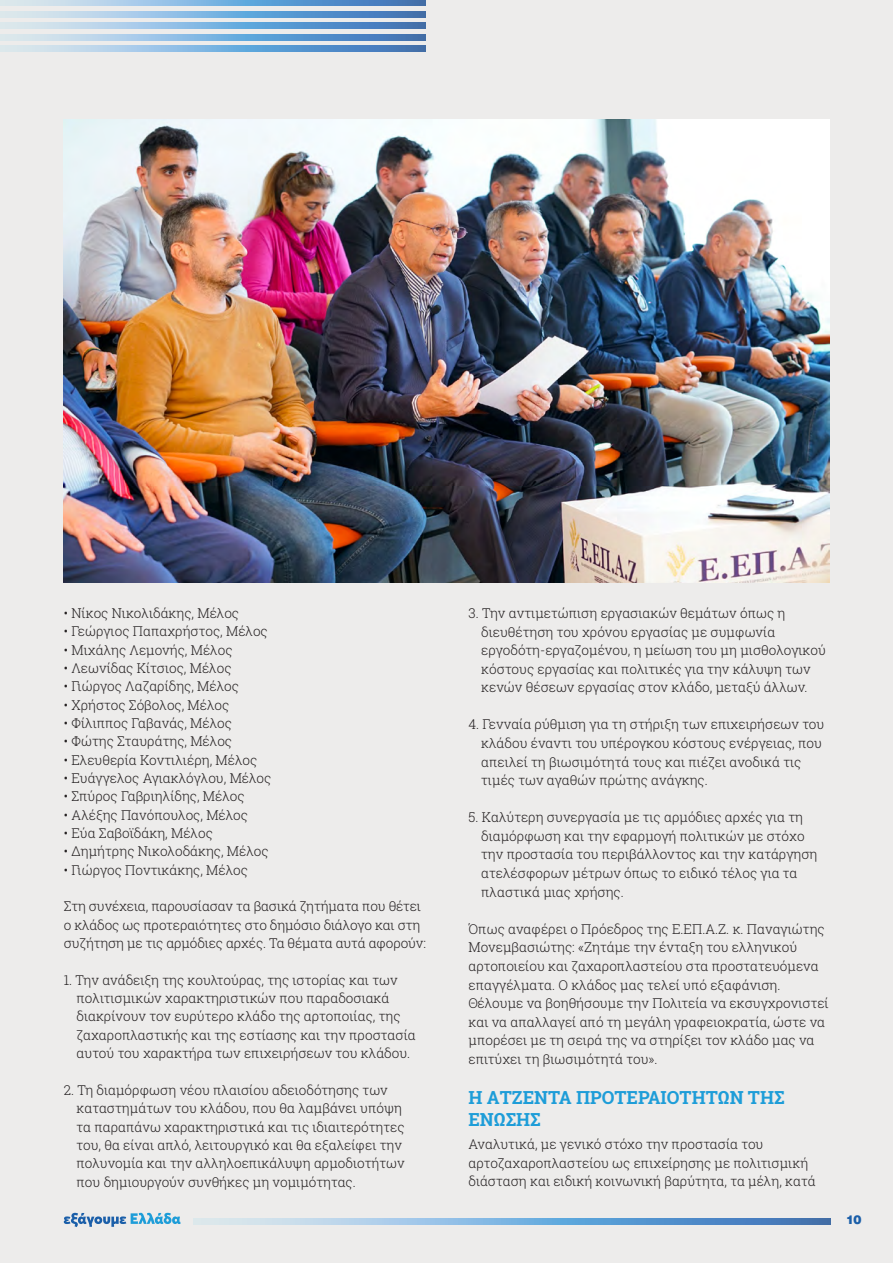
<style>
.page{position:relative;width:893px;height:1263px;background:#edeceb}
.page>*{position:absolute;margin:0;border:0;box-sizing:border-box;transform-origin:0 0}
.t1{font:700 18px/22.2px "Roboto Slab";color:#1e9dd8}
.t2{font:300 13.5px/18.6px "Roboto Slab";color:#231f20}
.t3{font:900 12px "UB Helvetica";color:#1b5fa9}
</style>
<div class="page">
<svg style="left:0;top:0;width:426px;height:6px;background:#83b0d9"></svg>
<svg style="left:0;top:23px;width:426px;height:6px;background:#83b0d9"></svg>
<svg style="left:0;top:46px;width:426px;height:5px;background:#83b0d9"></svg>
<svg style="left:0;top:11px;width:426px;height:6px;background:#83b0d9"></svg>
<svg style="left:0;top:34px;width:426px;height:6px;background:#83b0d9"></svg>
<svg style="left:64px;top:1213px;width:117px;height:14px"></svg>
<svg style="left:194px;top:1219px;width:637px;height:5px;background:#83b0d9"></svg>
<img style="left:64px;top:119px;width:765px;height:463px">
<p class="t2" style="left:64px;top:603px;width:177px">• Νίκος Νικολιδάκης, Μέλος</p>
<p class="t2" style="left:64px;top:622px;width:206px">• Γεώργιος Παπαχρήστος, Μέλος</p>
<p class="t2" style="left:64px;top:640px;width:170px">• Μιχάλης Λεμονής, Μέλος</p>
<p class="t2" style="left:64px;top:658px;width:169px">• Λεωνίδας Κίτσιος, Μέλος</p>
<p class="t2" style="left:64px;top:677px;width:177px">• Γιώργος Λαζαρίδης, Μέλος</p>
<p class="t2" style="left:64px;top:695px;width:167px">• Χρήστος Σόβολος, Μέλος</p>
<p class="t2" style="left:64px;top:713px;width:170px">• Φίλιππος Γαβανάς, Μέλος</p>
<p class="t2" style="left:64px;top:732px;width:170px">• Φώτης Σταυράτης, Μέλος</p>
<p class="t2" style="left:64px;top:750px;width:195px">• Ελευθερία Κοντιλιέρη, Μέλος</p>
<p class="t2" style="left:64px;top:768px;width:209px">• Ευάγγελος Αγιακλόγλου, Μέλος</p>
<p class="t2" style="left:64px;top:787px;width:182px">• Σπύρος Γαβριηλίδης, Μέλος</p>
<p class="t2" style="left:64px;top:805px;width:186px">• Αλέξης Πανόπουλος, Μέλος</p>
<p class="t2" style="left:64px;top:823px;width:151px">• Εύα Σαβοϊδάκη, Μέλος</p>
<p class="t2" style="left:64px;top:842px;width:206px">• Δημήτρης Νικολοδάκης, Μέλος</p>
<p class="t2" style="left:64px;top:860px;width:186px">• Γιώργος Ποντικάκης, Μέλος</p>
<p class="t2" style="left:64px;top:897px;width:364px">Στη συνέχεια, παρουσίασαν τα βασικά ζητήματα που θέτει ο κλάδος ως προτεραιότητες στο δημόσιο διάλογο και στη συζήτηση με τις αρμόδιες αρχές. Τα θέματα αυτά αφορούν:</p>
<p class="t2" style="left:77px;top:970px;width:341px;text-indent:-13px">1. Την ανάδειξη της κουλτούρας, της ιστορίας και των πολιτισμικών χαρακτηριστικών που παραδοσιακά διακρίνουν τον ευρύτερο κλάδο της αρτοποιίας, της ζαχαροπλαστικής και της εστίασης και την προστασία αυτού του χαρακτήρα των επιχειρήσεων του κλάδου.</p>
<p class="t2" style="left:77px;top:1080px;width:330px;text-indent:-13px">2. Τη διαμόρφωση νέου πλαισίου αδειοδότησης των καταστημάτων του κλάδου, που θα λαμβάνει υπόψη τα παραπάνω χαρακτηριστικά και τις ιδιαιτερότητες του, θα είναι απλό, λειτουργικό και θα εξαλείφει την πολυνομία και την αλληλοεπικάλυψη αρμοδιοτήτων που δημιουργούν συνθήκες μη νομιμότητας.</p>
<p class="t2" style="left:481px;top:603px;width:346px;text-indent:-13px">3. Την αντιμετώπιση εργασιακών θεμάτων όπως η διευθέτηση του χρόνου εργασίας με συμφωνία εργοδότη-εργαζομένου, η μείωση του μη μισθολογικού κόστους εργασίας και πολιτικές για την κάλυψη των κενών θέσεων εργασίας στον κλάδο, μεταξύ άλλων.</p>
<p class="t2" style="left:481px;top:715px;width:345px;text-indent:-13px">4. Γενναία ρύθμιση για τη στήριξη των επιχειρήσεων του κλάδου έναντι του υπέρογκου κόστους ενέργειας, που απειλεί τη βιωσιμότητά τους και πιέζει ανοδικά τις τιμές των αγαθών πρώτης ανάγκης.</p>
<p class="t2" style="left:481px;top:808px;width:338px;text-indent:-13px">5. Καλύτερη συνεργασία με τις αρμόδιες αρχές για τη διαμόρφωση και την εφαρμογή πολιτικών με στόχο την προστασία του περιβάλλοντος και την κατάργηση ατελέσφορων μέτρων όπως το ειδικό τέλος για τα πλαστικά μιας χρήσης.</p>
<p class="t2" style="left:468px;top:919px;width:362px">Όπως αναφέρει ο Πρόεδρος της Ε.ΕΠ.Α.Ζ. κ. Παναγιώτης Μονεμβασιώτης: «Ζητάμε την ένταξη του ελληνικού αρτοποιείου και ζαχαροπλαστείου στα προστατευόμενα επαγγέλματα. Ο κλάδος μας τελεί υπό εξαφάνιση.<br>Θέλουμε να βοηθήσουμε την Πολιτεία να εκσυγχρονιστεί και να απαλλαγεί από τη μεγάλη γραφειοκρατία, ώστε να μπορέσει με τη σειρά της να στηρίξει τον κλάδο μας να επιτύχει τη βιωσιμότητά του».</p>
<h1 class="t1" style="left:468px;top:1086px;width:317px">Η ΑΤΖΕΝΤΑ ΠΡΟΤΕΡΑΙΟΤΗΤΩΝ ΤΗΣ<br>ΕΝΩΣΗΣ</h1>
<p class="t2" style="left:468px;top:1135px;width:349px">Αναλυτικά, με γενικό στόχο την προστασία του αρτοζαχαροπλαστείου ως επιχείρησης με πολιτισμική διάσταση και ειδική κοινωνική βαρύτητα, τα μέλη, κατά</p>
<p class="t3" style="left:846px;top:1212px;width:17px">10</p>
</div>
